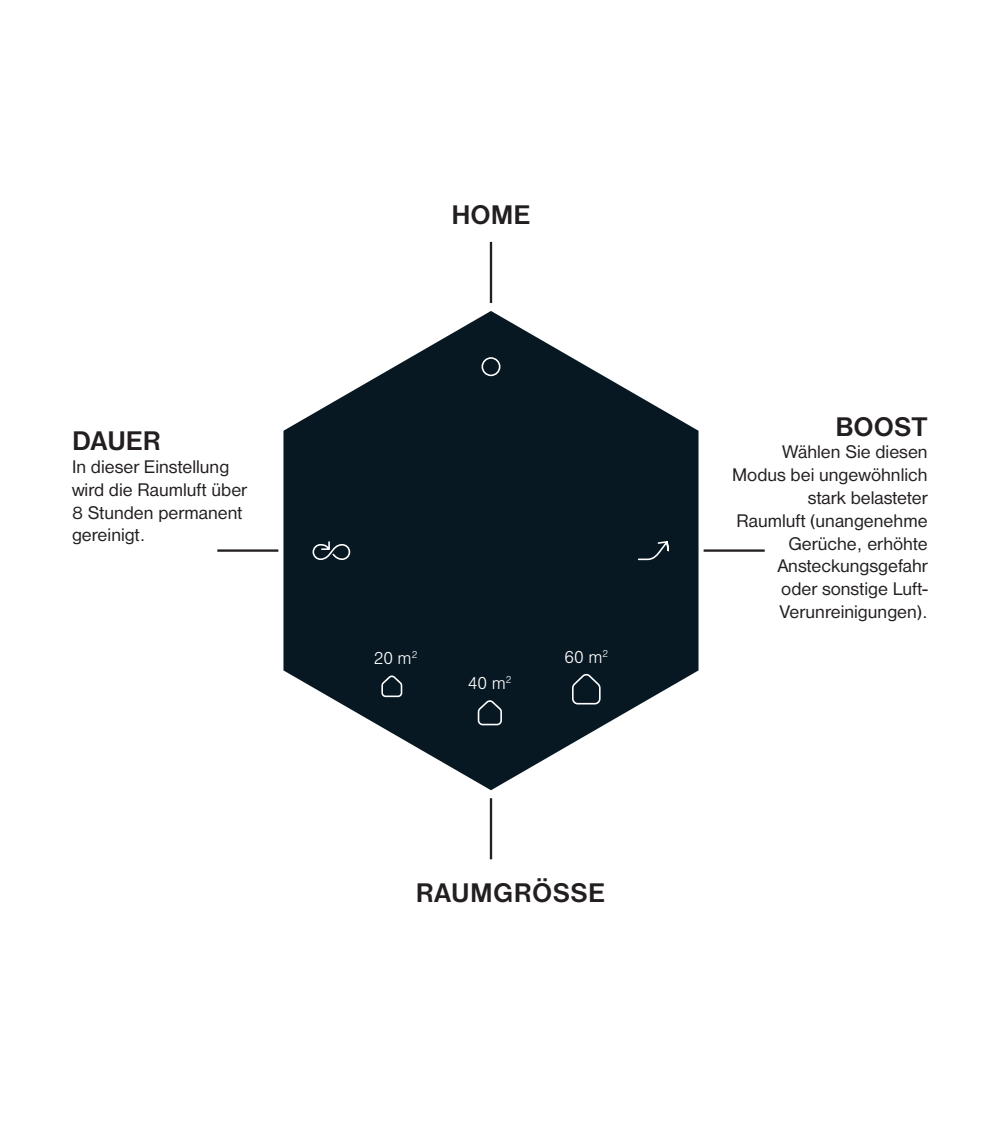
<style>
.page{position:relative;width:982px;height:1134px;background:#fff}
.page>*{position:absolute;margin:0;border:0;box-sizing:border-box;transform-origin:0 0}
.t1{font:700 28px "Nimbus Sans DOT";color:#231f20}
.t2{font:19px/22.8px "Nimbus Sans DOT";color:#231f20}
.t3{font:18px "Nimbus Sans DOT Ligh";color:#fff}
</style>
<div class="page">
<svg style="left:283px;top:311px;width:415px;height:479px;fill:#071822"></svg>
<div style="left:482px;top:357px;width:18px;height:19px;border:2px solid #fff;border-radius:50%"></div>
<svg style="left:637px;top:538px;width:33px;height:23px"></svg>
<svg style="left:312px;top:540px;width:39px;height:21px"></svg>
<hr style="left:490px;top:242px;width:2px;height:61px;background:#231f20">
<hr style="left:490px;top:798px;width:2px;height:61px;background:#231f20">
<hr style="left:217px;top:549px;width:61px;height:3px;background:#231f20">
<hr style="left:704px;top:549px;width:61px;height:3px;background:#231f20">
<svg style="left:381px;top:674px;width:22px;height:24px"></svg>
<svg style="left:477px;top:698px;width:26px;height:28px"></svg>
<svg style="left:571px;top:672px;width:30px;height:33px"></svg>
<h1 class="t1" style="left:72px;top:425px;width:90px">DAUER</h1>
<p class="t2" style="left:72px;top:455px;width:177px">In dieser Einstellung wird die Raumluft über<br>8 Stunden permanent gereinigt.</p>
<h1 class="t1" style="left:451px;top:199px;width:81px">HOME</h1>
<p class="t3" style="left:374px;top:648px;width:45px">20 m<sup>2</sup></p>
<p class="t3" style="left:468px;top:673px;width:45px">40 m<sup>2</sup></p>
<p class="t3" style="left:564px;top:647px;width:45px">60 m<sup>2</sup></p>
<h1 class="t1" style="left:416px;top:877px;width:191px">RAUMGRÖSSE</h1>
<h1 class="t1" style="left:835px;top:410px;width:94px">BOOST</h1>
<p class="t2" style="left:732px;top:441px;width:197px;text-align:right">Wählen Sie diesen<br>Modus bei ungewöhnlich stark belasteter<br>Raumluft (unangenehme<br>Gerüche, erhöhte<br>Ansteckungsgefahr<br>oder sonstige Luft-<br>Verunreinigungen).</p>
</div>
